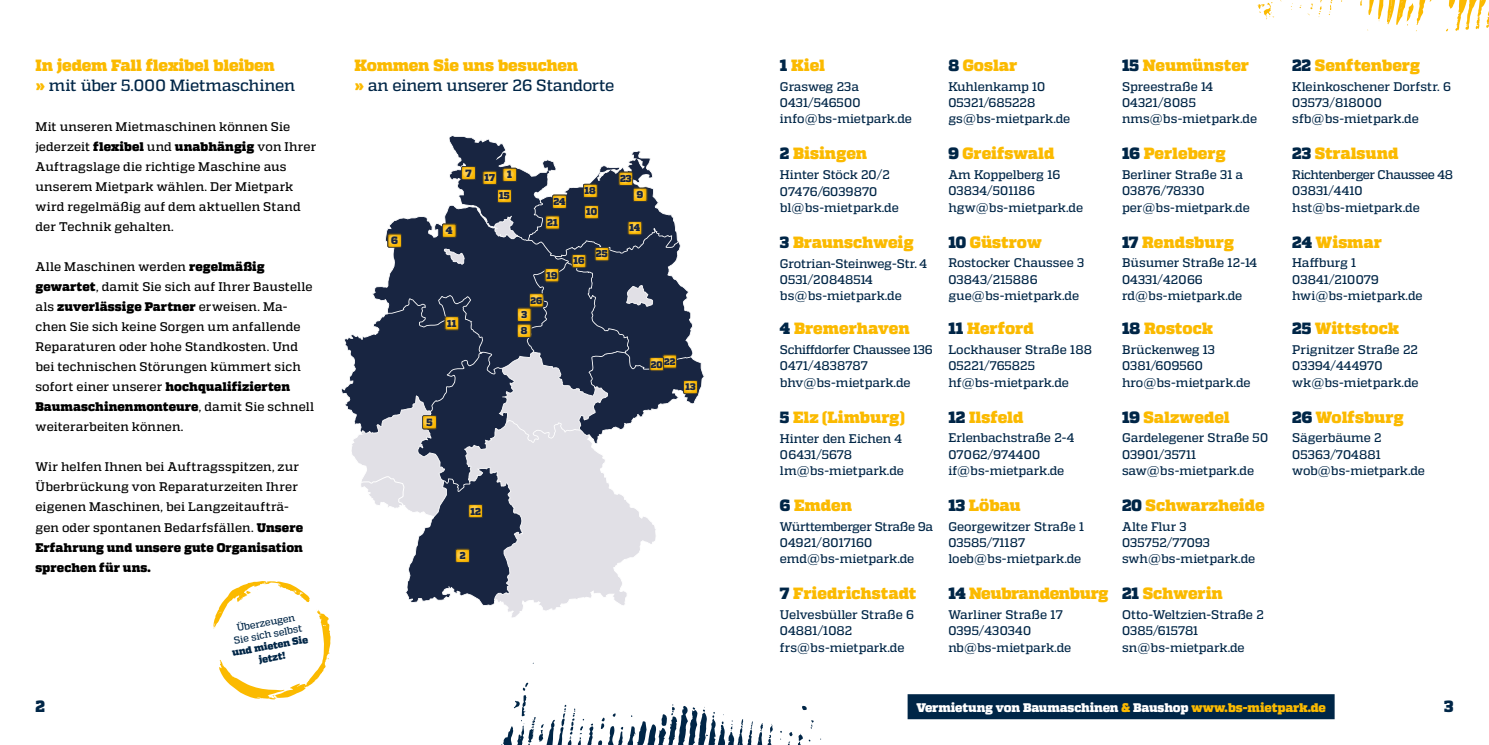
<style>
.page{position:relative;width:1489px;height:745px;background:#fff}
.page>*{position:absolute;margin:0;border:0;box-sizing:border-box;transform-origin:0 0}
.t1{font:900 16.25px/20px "Quadon";color:#fbba00}
.t2{font:500 16.25px/20px "Quadon";letter-spacing:-.015em;color:#002647}
.t3{font:900 16.25px "Quadon";letter-spacing:-.025em;color:#fbba00}
.t4{font:900 16.25px "Quadon";color:#002647}
.t5{font:500 12.5px/16.2px "Quadon";color:#002647}
.t6{font:500 12.5px/20px "Quadon";letter-spacing:.01em;color:#000}
.t7{font:900 12.5px "Quadon";letter-spacing:-.01em;color:#fff}
.t8{font:500 12.5px/16.2px "Quadon";letter-spacing:-.02em;color:#002647}
.t9{font:900 10.5px "Quadon";color:#182541}
.t10{font:900 10px/21.2px "Quadon";color:#182541}
.t11{font:500 10px/11.9px "Quadon";color:#002647;text-align:center}
.t12{font:900 10px/11.9px "Quadon";color:#002647;text-align:center}
.t13{font:900 9.5px "Quadon";color:#182541}
.s1{font-weight:500;color:#002647}
.s2{font-weight:900;color:#fbba00}
.s3{font-weight:900}
.s4{color:#002647}
.s5{color:#fbba00}
</style>
<div class="page">
<svg style="left:341px;top:135px;width:363px;height:482px"></svg>
<svg style="left:802px;top:705px;width:4px;height:4px"></svg>
<svg style="left:780px;top:720px;width:33px;height:24px"></svg>
<svg style="left:501px;top:682px;width:272px;height:63px"></svg>
<svg style="left:1257px;top:0;width:24px;height:19px"></svg>
<svg style="left:1318px;top:0;width:25px;height:17px"></svg>
<svg style="left:1307px;top:4px;width:5px;height:12px"></svg>
<svg style="left:1360px;top:0;width:128px;height:31px"></svg>
<div style="left:907px;top:693px;width:427px;height:25px;background:#002647"></div>
<svg style="left:213px;top:581px;width:117px;height:118px"></svg>
<h1 class="t1" style="left:35px;top:56px;width:261px">In jedem Fall flexibel bleiben<br>» <span class="s1">mit über 5.000 Mietmaschinen</span></h1>
<h1 class="t2" style="left:354px;top:55px;width:261px"><span class="s2">Kommen Sie uns besuchen<br>»</span> an einem unserer 26 Standorte</h1>
<p class="t6" style="left:35px;top:117px;width:282px">Mit unseren Mietmaschinen können Sie jederzeit <span class="s3">flexibel</span> und <span class="s3">unabhängig</span> von Ihrer Auftragslage die richtige Maschine aus unserem Mietpark wählen. Der Mietpark wird regelmäßig auf dem aktuellen Stand der Technik gehalten.</p>
<p class="t6" style="left:35px;top:257px;width:280px">Alle Maschinen werden <span class="s3">regelmäßig gewartet</span>, damit Sie sich auf Ihrer Baustelle als <span class="s3">zuverlässige Partner</span> erweisen. Ma&shy;chen Sie sich keine Sorgen um anfallende Reparaturen oder hohe Standkosten. Und bei technischen Störungen kümmert sich sofort einer unserer <span class="s3">hochqualifizierten Baumaschinenmonteure</span>, damit Sie schnell weiterarbeiten können.</p>
<p class="t6" style="left:35px;top:457px;width:269px">Wir helfen Ihnen bei Auftragsspitzen, zur Überbrückung von Reparaturzeiten Ihrer eigenen Maschinen, bei Langzeitaufträ&shy;gen oder spontanen Bedarfsfällen. <span class="s3">Unsere Erfahrung und unsere gute Organisation sprechen für uns.</span></p>
<p class="t9" style="left:391px;top:234px;width:8px">6</p>
<p class="t9" style="left:426px;top:416px;width:8px">5</p>
<p class="t9" style="left:465px;top:167px;width:8px">7</p>
<p class="t9" style="left:446px;top:224px;width:8px">4</p>
<p class="t10" style="left:447px;top:312px;width:11px">11</p>
<p class="t9" style="left:507px;top:168px;width:6px">1</p>
<p class="t10" style="left:499px;top:185px;width:12px">15</p>
<p class="t10" style="left:484px;top:167px;width:12px">17</p>
<p class="t10" style="left:553px;top:191px;width:14px">24</p>
<p class="t10" style="left:547px;top:212px;width:12px">21</p>
<p class="t10" style="left:584px;top:180px;width:14px">18<br>10</p>
<p class="t10" style="left:546px;top:264px;width:13px">19</p>
<p class="t13" style="left:530px;top:294px;width:13px">26</p>
<p class="t10" style="left:521px;top:304px;width:7px">3</p>
<p class="t10" style="left:521px;top:320px;width:8px">8</p>
<p class="t10" style="left:573px;top:250px;width:12px">16</p>
<p class="t10" style="left:596px;top:243px;width:13px">25</p>
<p class="t10" style="left:620px;top:168px;width:13px">23</p>
<p class="t10" style="left:637px;top:184px;width:8px">9</p>
<p class="t10" style="left:629px;top:217px;width:12px">14</p>
<p class="t13" style="left:651px;top:357px;width:26px">20 22</p>
<p class="t13" style="left:685px;top:381px;width:11px">13</p>
<p class="t10" style="left:470px;top:500px;width:12px">12</p>
<p class="t10" style="left:459px;top:545px;width:7px">2</p>
<p class="t11" style="left:231px;top:622px;width:71px;rotate:-10deg">Überzeugen<br>Sie sich selbst</p>
<p class="t12" style="left:231px;top:646px;width:79px;rotate:-10deg">und mieten Sie jetzt!</p>
<h1 class="t1" style="left:780px;top:56px;width:47px"><span class="s4">1</span> Kiel</h1>
<p class="t5" style="left:780px;top:78px;width:134px">Grasweg 23a<br>0431/546500 info@bs-mietpark.de</p>
<h1 class="t1" style="left:780px;top:144px;width:89px"><span class="s4">2</span> Bisingen</h1>
<p class="t5" style="left:780px;top:167px;width:120px">Hinter Stöck 20/2<br>07476/6039870 bl@bs-mietpark.de</p>
<h1 class="t1" style="left:780px;top:232px;width:135px"><span class="s4">3</span> Braunschweig</h1>
<p class="t5" style="left:780px;top:255px;width:149px">Grotrian-Steinweg-Str. 4<br>0531/20848514 bs@bs-mietpark.de</p>
<h1 class="t1" style="left:780px;top:319px;width:131px"><span class="s4">4</span> Bremerhaven</h1>
<p class="t5" style="left:780px;top:341px;width:154px">Schiffdorfer Chaussee 136<br>0471/4838787 bhv@bs-mietpark.de</p>
<h1 class="t1" style="left:780px;top:407px;width:126px"><span class="s4">5</span> Elz (Limburg)</h1>
<p class="t5" style="left:780px;top:430px;width:126px">Hinter den Eichen 4<br>06431/5678 lm@bs-mietpark.de</p>
<h1 class="t1" style="left:780px;top:495px;width:74px"><span class="s4">6</span> Emden</h1>
<p class="t5" style="left:780px;top:518px;width:155px">Württemberger Straße 9a<br>04921/8017160 emd@bs-mietpark.de</p>
<h1 class="t1" style="left:780px;top:583px;width:138px"><span class="s4">7</span> Friedrichstadt</h1>
<p class="t5" style="left:780px;top:606px;width:135px">Uelvesbüller Straße 6<br>04881/1082 frs@bs-mietpark.de</p>
<h1 class="t1" style="left:948px;top:56px;width:70px"><span class="s4">8</span> Goslar</h1>
<p class="t5" style="left:948px;top:78px;width:124px">Kuhlenkamp 10<br>05321/685228 gs@bs-mietpark.de</p>
<h1 class="t1" style="left:948px;top:144px;width:108px"><span class="s4">9</span> Greifswald</h1>
<p class="t5" style="left:948px;top:166px;width:136px">Am Koppelberg 16<br>03834/501186 hgw@bs-mietpark.de</p>
<h1 class="t1" style="left:948px;top:232px;width:95px"><span class="s4">10</span> Güstrow</h1>
<p class="t5" style="left:948px;top:255px;width:137px">Rostocker Chaussee 3<br>03843/215886 gue@bs-mietpark.de</p>
<h1 class="t1" style="left:948px;top:319px;width:87px"><span class="s4">11</span> Herford</h1>
<p class="t5" style="left:948px;top:341px;width:145px">Lockhauser Straße 188<br>05221/765825 hf@bs-mietpark.de</p>
<h1 class="t1" style="left:948px;top:407px;width:77px"><span class="s4">12</span> Ilsfeld</h1>
<p class="t5" style="left:948px;top:429px;width:128px">Erlenbachstraße 2-4<br>07062/974400 if@bs-mietpark.de</p>
<h1 class="t1" style="left:948px;top:495px;width:74px"><span class="s4">13</span> Löbau</h1>
<p class="t5" style="left:948px;top:518px;width:137px">Georgewitzer Straße 1<br>03585/71187 loeb@bs-mietpark.de</p>
<h1 class="t3" style="left:948px;top:583px;width:162px"><span class="s4">14</span> Neubrandenburg</h1>
<p class="t5" style="left:948px;top:606px;width:124px">Warliner Straße 17<br>0395/430340 nb@bs-mietpark.de</p>
<h1 class="t1" style="left:1121px;top:56px;width:128px"><span class="s4">15</span> Neumünster</h1>
<p class="t5" style="left:1121px;top:78px;width:137px">Spreestraße 14<br>04321/8085 nms@bs-mietpark.de</p>
<h1 class="t1" style="left:1121px;top:144px;width:105px"><span class="s4">16</span> Perleberg</h1>
<p class="t5" style="left:1121px;top:166px;width:129px">Berliner Straße 31 a<br>03876/78330 per@bs-mietpark.de</p>
<h1 class="t1" style="left:1121px;top:232px;width:113px"><span class="s4">17</span> Rendsburg</h1>
<p class="t5" style="left:1121px;top:255px;width:136px">Büsumer Straße 12-14<br>04331/42066 rd@bs-mietpark.de</p>
<h1 class="t1" style="left:1121px;top:319px;width:92px"><span class="s4">18</span> Rostock</h1>
<p class="t5" style="left:1121px;top:341px;width:130px">Brückenweg 13<br>0381/609560 hro@bs-mietpark.de</p>
<h1 class="t1" style="left:1121px;top:407px;width:109px"><span class="s4">19</span> Salzwedel</h1>
<p class="t5" style="left:1121px;top:429px;width:147px">Gardelegener Straße 50<br>03901/35711 saw@bs-mietpark.de</p>
<h1 class="t1" style="left:1121px;top:495px;width:144px"><span class="s4">20</span> Schwarzheide</h1>
<p class="t5" style="left:1121px;top:518px;width:135px">Alte Flur 3<br>035752/77093 swh@bs-mietpark.de</p>
<h1 class="t1" style="left:1121px;top:583px;width:102px"><span class="s4">21</span> Schwerin</h1>
<p class="t5" style="left:1121px;top:606px;width:143px">Otto-Weltzien-Straße 2<br>0385/615781 sn@bs-mietpark.de</p>
<h1 class="t1" style="left:1292px;top:56px;width:129px"><span class="s4">22</span> Senftenberg</h1>
<p class="t5" style="left:1292px;top:78px;width:160px">Kleinkoschener Dorfstr. 6<br>03573/818000 sfb@bs-mietpark.de</p>
<h1 class="t1" style="left:1292px;top:144px;width:108px"><span class="s4">23</span> Stralsund</h1>
<p class="t8" style="left:1292px;top:166px;width:162px">Richtenberger Chaussee 48<br>03831/4410 hst@bs-mietpark.de</p>
<h1 class="t1" style="left:1292px;top:232px;width:91px"><span class="s4">24</span> Wismar</h1>
<p class="t5" style="left:1292px;top:255px;width:132px">Haffburg 1<br>03841/210079 hwi@bs-mietpark.de</p>
<h1 class="t1" style="left:1292px;top:319px;width:108px"><span class="s4">25</span> Wittstock</h1>
<p class="t5" style="left:1292px;top:341px;width:128px">Prignitzer Straße 22<br>03394/444970 wk@bs-mietpark.de</p>
<h1 class="t1" style="left:1292px;top:407px;width:113px"><span class="s4">26</span> Wolfsburg</h1>
<p class="t5" style="left:1292px;top:429px;width:134px">Sägerbäume 2<br>05363/704881 wob@bs-mietpark.de</p>
<h1 class="t4" style="left:35px;top:695px;width:11px">2</h1>
<h1 class="t4" style="left:1443px;top:695px;width:11px">3</h1>
<p class="t7" style="left:916px;top:699px;width:411px">Vermietung von Baumaschinen <span class="s5">&amp;</span> Baushop <span class="s5">www.bs-mietpark.de</span></p>
</div>
